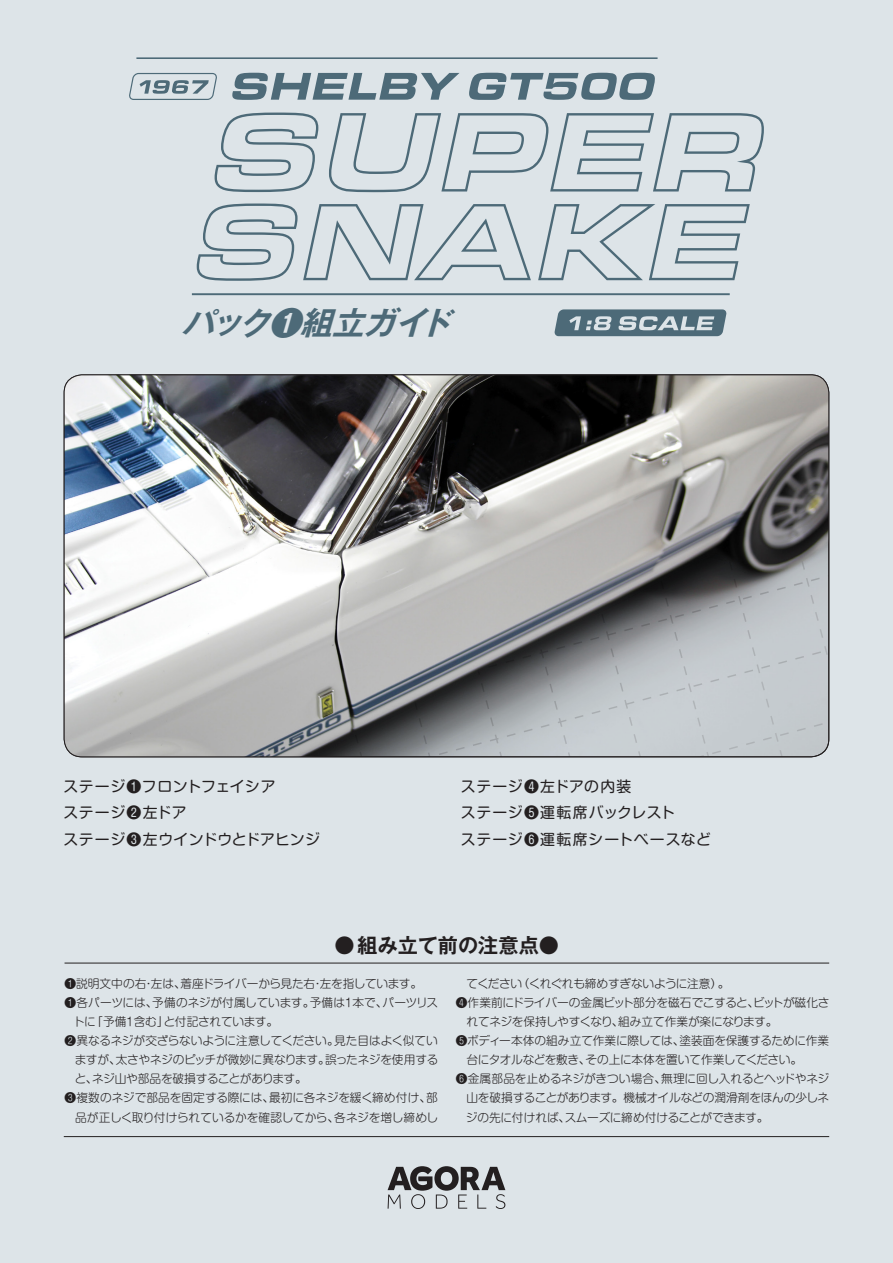
<style>
.page{position:relative;width:893px;height:1263px;background:#dde4e8}
.page>*{position:absolute;margin:0;border:0;box-sizing:border-box;transform-origin:0 0}
.breadcrumb{font:italic 700 31.95px "Gothic MB101 Pr 6 De";color:#4d6a78}
.t1{font:700 20.25px "Gothic MB101 Pr 6 De";color:#231f20}
.breadcrumb-2{font:14.85px "Shin M Go Pr 6";letter-spacing:.04em;color:#231f20}
.breadcrumb-3{font:14.85px "Shin M Go Pr 6";letter-spacing:.06em;color:#231f20}
.breadcrumb-4{font:14.85px "Shin M Go Pr 6";letter-spacing:.02em;color:#231f20}
.t2{font:300 11.7px/19.2px "Shin M Go Pr 6";letter-spacing:-.02em;color:#231f20}
</style>
<div class="page">
<svg style="left:388px;top:1166px;width:117px;height:43px"></svg>
<hr style="left:64px;top:1136px;width:765px;height:1px;background:#231f20">
<svg style="left:129px;top:57px;width:635px;height:279px"></svg>
<img style="left:64px;top:375px;width:765px;height:382px">
<hr style="left:65px;top:963px;width:764px;height:1px;background:#231f20">
<p class="breadcrumb" style="left:181px;top:296px;width:285px">パック❶組立ガイド</p>
<p class="breadcrumb-2" style="left:63px;top:774px;width:214px">ステージ❶フロントフェイシア</p>
<p class="breadcrumb-2" style="left:63px;top:801px;width:125px">ステージ❷左ドア</p>
<p class="breadcrumb-4" style="left:63px;top:827px;width:258px">ステージ❸左ウインドウとドアヒンジ</p>
<p class="breadcrumb-3" style="left:461px;top:774px;width:172px">ステージ❹左ドアの内装</p>
<p class="breadcrumb-2" style="left:461px;top:801px;width:216px">ステージ❺運転席バックレスト</p>
<p class="breadcrumb-3" style="left:461px;top:827px;width:251px">ステージ❻運転席シートベースなど</p>
<p class="t1" style="left:335px;top:928px;width:226px">●組み立て前の注意点●</p>
<p class="t2" style="left:65px;top:973px;width:359px">❶説明文中の右・左は、着座ドライバーから見た右・左を指しています。</p>
<p class="t2" style="left:73px;top:992px;width:366px;text-indent:-9px">❶各パーツには、予備のネジが付属しています。予備は1本で、パーツリストに「予備1含む」と付記されています。</p>
<p class="t2" style="left:75px;top:1030px;width:365px;text-align:justify;text-indent:-10px">❷異なるネジが交ざらないように注意してください。見た目はよく似ていますが、太さやネジのピッチが微妙に異なります。誤ったネジを使用すると、ネジ山や部品を破損することがあります。</p>
<p class="t2" style="left:65px;top:1088px;width:375px;text-align:right">❸複数のネジで部品を固定する際には、最初に各ネジを緩く締め付け、部品が正しく取り付けられているかを確認してから、各ネジを増し締めし</p>
<p class="t2" style="left:466px;top:973px;width:265px">てください（くれぐれも締めすぎないように注意）。</p>
<p class="t2" style="left:466px;top:992px;width:364px;text-indent:-11px">❹作業前にドライバーの金属ビット部分を磁石でこすると、ビットが磁化されてネジを保持しやすくなり、組み立て作業が楽になります。</p>
<p class="t2" style="left:466px;top:1030px;width:364px;text-indent:-11px">❺ボディー本体の組み立て作業に際しては、塗装面を保護するために作業台にタオルなどを敷き、その上に本体を置いて作業してください。</p>
<p class="t2" style="left:466px;top:1068px;width:365px;text-align:justify;text-indent:-10px">❻金属部品を止めるネジがきつい場合、無理に回し入れるとヘッドやネジ山を破損することがあります。機械オイルなどの潤滑剤をほんの少しネジの先に付ければ、スムーズに締め付けることができます。</p>
</div>
